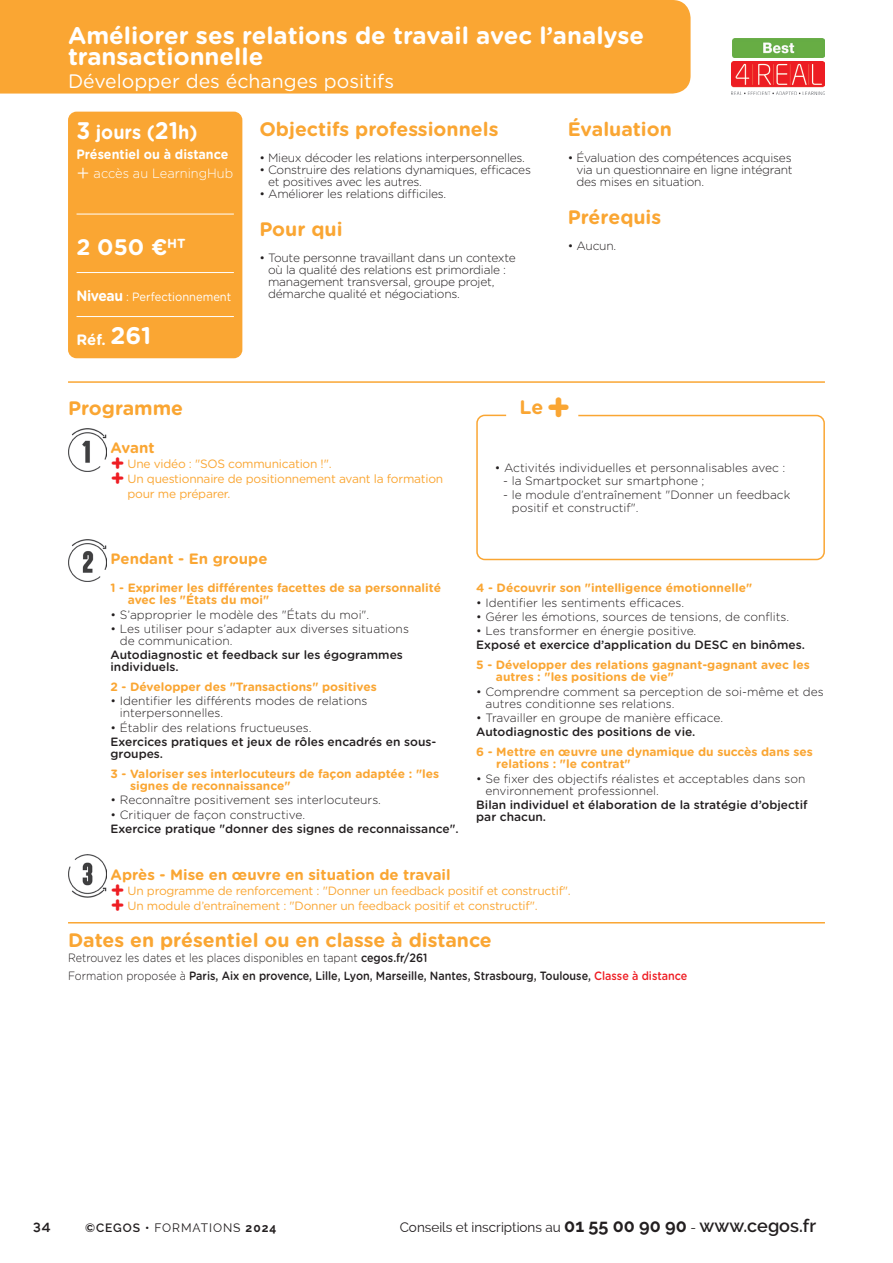
<style>
.page{position:relative;width:893px;height:1263px;background:#fff}
.page>*{position:absolute;margin:0;border:0;box-sizing:border-box;transform-origin:0 0}
.Titre_Notice_Best{font:700 24px/21px "Gotham Rounded";color:#fff}
.Réf_Best{font:700 24px "Gotham Rounded";color:#fff}
.TEXTE_-_encart_info_-_Prix_Best{font:700 22.5px "Gotham Rounded";color:#fff}
.TITRE_Obj_Pour_qui_Eval_Certif_Prérequis{font:700 19.5px "Gotham Rounded";color:#faa633}
.Sous_titre_Notice_Best{font:19.5px "Gotham Rounded";color:#fff}
.TEXTE_-_Encart_info_-_nbr_de_jour_Best{font:700 19.5px "Gotham Rounded";color:#fff;scale:.93 1}
.Titre_Programme_Best{font:700 19.5px "Gotham Rounded";color:#faa633}
.TITRE_Programme_AVANT_PENDANT_APRES_Best{font:700 15px "Gotham Rounded";color:#faa633}
.Réf_Best-2{font:700 15px "Gotham Rounded";color:#fff}
.t1{font:13.5px "Raleway";color:#231f20}
.TEXTE_-_Encart_info_-_Distribution_Best{font:700 13.5px "Gotham Rounded";color:#fff;scale:.93 1}
.TEXTE_-_Encart_info_-_LearningHub_Best{font:300 13.5px "Gotham Rounded";color:#fff;scale:.95 1}
.Folios_G{font:500 13.5px "Ryker";color:#231f20}
.TEXTE_Programme_Best{font:300 12px/12px "Gotham Rounded";color:#231f20}
.TEXTE_Obj_Pour_qui_Eval_Certif_Prérequis{font:300 12px/12px "Gotham Rounded";letter-spacing:-.02em;color:#231f20}
.TitreProgramme_Best{font:700 12px/12px "Gotham Rounded";color:#faa633}
.TEXTE_Programme_Best-2{font:500 12px/12px "Gotham Rounded";color:#231f20}
.t2{font:12px/15px "Gotham Rounded";letter-spacing:-.02em;color:#faa633}
.TEXTE_Pts_forts_Best{font:300 12px/13.5px "Gotham Rounded";color:#231f20}
.Texte_Date_et_villes_Best{font:500 12px "Gotham Rounded";color:#231f20;scale:.9 1}
.Texte_Date_et_villes_Best-2{font:300 12px "Gotham Rounded";color:#231f20;scale:.9 1}
.TEXTE_-_Niveau_Best{font:12px "Gotham Rounded";color:#fff;scale:.93 1}
._2023_Cegos___Formations_page_G{font:12px "Raleway";letter-spacing:.08em;color:#231f20}
.s1{font-size:24px}
.s2{font-size:22.5px}
.s3{font-weight:700;font-size:15px}
.s4{font-size:39px}
.s5{font-weight:700;font-size:22.5px;color:#ee1d23}
.s6{font-weight:500}
.s7{font-weight:300}
.s8{color:#ee1d23}
.s9{font-weight:600}
.s10{font-weight:700}
.s11{font-weight:700;font-size:18px}
.s12{font-weight:600;font-size:18px}
</style>
<div class="page">
<div style="left:68px;top:112px;width:174px;height:246px;background:#faa633;border-radius:9px"></div>
<hr style="left:77px;top:214px;width:157px;height:1px;background:#fff">
<hr style="left:77px;top:272px;width:157px;height:1px;background:#fff">
<hr style="left:77px;top:316px;width:157px;height:1px;background:#fff">
<img style="left:731px;top:62px;width:94px;height:32px">
<div style="left:0;top:0;width:691px;height:94px;background:#faa633"></div>
<hr style="left:68px;top:381px;width:757px;height:2px;background:#faa633">
<div style="left:476px;top:415px;width:349px;height:145px;border:2px solid #faa633;border-radius:8px"></div>
<img style="left:68px;top:429px;width:38px;height:42px">
<img style="left:68px;top:539px;width:38px;height:42px">
<img style="left:68px;top:855px;width:38px;height:42px">
<img style="left:732px;top:38px;width:92px;height:19px">
<hr style="left:68px;top:922px;width:757px;height:1px;background:#faa633">
<p class="Titre_Notice_Best" style="left:68px;top:24px;width:578px">Améliorer ses relations de travail avec l’analyse transactionnelle</p>
<p class="Sous_titre_Notice_Best" style="left:68px;top:68px;width:328px">Développer des échanges positifs</p>
<p class="TEXTE_-_Encart_info_-_nbr_de_jour_Best" style="left:77px;top:118px;width:132px"><span class="s1">3</span> jours (<span class="s1">21</span>h)</p>
<p class="TEXTE_-_Encart_info_-_Distribution_Best" style="left:77px;top:144px;width:165px">Présentiel ou à distance</p>
<p class="TEXTE_-_Encart_info_-_LearningHub_Best" style="left:77px;top:165px;width:167px"><span class="s2">+</span> accès au LearningHub</p>
<p class="TEXTE_-_encart_info_-_Prix_Best" style="left:77px;top:231px;width:111px">2 050 €<sup>HT</sup></p>
<p class="TEXTE_-_Niveau_Best" style="left:77px;top:289px;width:168px"><span class="s3">Niveau</span> : Perfectionnement</p>
<p class="Réf_Best-2" style="left:77px;top:328px;width:31px">Réf.</p>
<p class="Réf_Best" style="left:111px;top:318px;width:42px">261</p>
<p class="Titre_Programme_Best" style="left:68px;top:393px;width:117px">Programme</p>
<p class="TITRE_Obj_Pour_qui_Eval_Certif_Prérequis" style="left:259px;top:115px;width:241px">Objectifs professionnels</p>
<p class="TEXTE_Obj_Pour_qui_Eval_Certif_Prérequis" style="left:259px;top:151px;width:267px">• Mieux décoder les relations interpersonnelles.</p>
<p class="TEXTE_Obj_Pour_qui_Eval_Certif_Prérequis" style="left:268px;top:163px;width:264px;text-indent:-9px">• Construire des relations dynamiques, efficaces et positives avec les autres.</p>
<p class="TEXTE_Obj_Pour_qui_Eval_Certif_Prérequis" style="left:259px;top:187px;width:188px">• Améliorer les relations difficiles.</p>
<p class="TITRE_Obj_Pour_qui_Eval_Certif_Prérequis" style="left:259px;top:215px;width:85px">Pour qui</p>
<p class="TEXTE_Obj_Pour_qui_Eval_Certif_Prérequis" style="left:268px;top:251px;width:249px;text-indent:-9px">• Toute personne travaillant dans un contexte où la qualité des relations est primordiale : management transversal, groupe projet, démarche qualité et négociations.</p>
<p class="TITRE_Obj_Pour_qui_Eval_Certif_Prérequis" style="left:568px;top:115px;width:106px">Évaluation</p>
<p class="TEXTE_Obj_Pour_qui_Eval_Certif_Prérequis" style="left:576px;top:151px;width:218px;text-align:justify;text-indent:-9px">• Évaluation des compétences acquises via un questionnaire en ligne intégrant des mises en situation.</p>
<p class="TITRE_Obj_Pour_qui_Eval_Certif_Prérequis" style="left:568px;top:203px;width:95px">Prérequis</p>
<p class="TEXTE_Obj_Pour_qui_Eval_Certif_Prérequis" style="left:568px;top:239px;width:50px">• Aucun.</p>
<p class="TITRE_Obj_Pour_qui_Eval_Certif_Prérequis" style="left:520px;top:393px;width:53px">Le<span class="s4">+</span></p>
<p class="TITRE_Programme_AVANT_PENDANT_APRES_Best" style="left:111px;top:437px;width:45px">Avant</p>
<p class="t2" style="left:111px;top:456px;width:222px"><span class="s5">+</span> Une vidéo : "SOS communication !".</p>
<p class="t2" style="left:128px;top:471px;width:317px;text-indent:-17px"><span class="s5">+</span> Un questionnaire de positionnement avant la formation pour me préparer.</p>
<p class="TITRE_Programme_AVANT_PENDANT_APRES_Best" style="left:111px;top:547px;width:158px">Pendant - En groupe</p>
<p class="TitreProgramme_Best" style="left:128px;top:582px;width:315px;text-indent:-17px">1 - Exprimer les différentes facettes de sa personnalité avec les "États du moi"</p>
<p class="TEXTE_Programme_Best" style="left:111px;top:608px;width:260px">• S’approprier le modèle des "États du moi".</p>
<p class="TEXTE_Programme_Best" style="left:120px;top:622px;width:291px;text-indent:-9px">• Les utiliser pour s’adapter aux diverses situations de communication.</p>
<p class="TEXTE_Programme_Best-2" style="left:111px;top:648px;width:294px">Autodiagnostic et feedback sur les égogrammes individuels.</p>
<p class="TitreProgramme_Best" style="left:111px;top:681px;width:268px">2 - Développer des "Transactions" positives</p>
<p class="TEXTE_Programme_Best" style="left:120px;top:695px;width:249px;text-indent:-9px">• Identifier les différents modes de relations interpersonnelles.</p>
<p class="TEXTE_Programme_Best" style="left:111px;top:721px;width:203px">• Établir des relations fructueuses.</p>
<p class="TEXTE_Programme_Best-2" style="left:111px;top:735px;width:327px">Exercices pratiques et jeux de rôles encadrés en sous&shy;groupes.</p>
<p class="TitreProgramme_Best" style="left:130px;top:767px;width:311px;text-indent:-20px">3 - Valoriser ses interlocuteurs de façon adaptée : "les signes de reconnaissance"</p>
<p class="TEXTE_Programme_Best" style="left:111px;top:793px;width:272px">• Reconnaître positivement ses interlocuteurs.</p>
<p class="TEXTE_Programme_Best" style="left:111px;top:808px;width:196px">• Critiquer de façon constructive.</p>
<p class="TEXTE_Programme_Best-2" style="left:111px;top:822px;width:350px">Exercice pratique "donner des signes de reconnaissance".</p>
<p class="TEXTE_Pts_forts_Best" style="left:495px;top:460px;width:292px">• Activités individuelles et personnalisables avec :</p>
<p class="TEXTE_Pts_forts_Best" style="left:503px;top:474px;width:203px">- la Smartpocket sur smartphone ;</p>
<p class="TEXTE_Pts_forts_Best" style="left:512px;top:487px;width:280px;text-indent:-8px">- le module d’entraînement "Donner un feedback positif et constructif".</p>
<p class="TitreProgramme_Best" style="left:476px;top:582px;width:277px">4 - Découvrir son "intelligence émotionnelle"</p>
<p class="TEXTE_Programme_Best" style="left:476px;top:596px;width:209px">• Identifier les sentiments efficaces.</p>
<p class="TEXTE_Programme_Best" style="left:476px;top:610px;width:315px">• Gérer les émotions, sources de tensions, de conflits.</p>
<p class="TEXTE_Programme_Best" style="left:476px;top:624px;width:222px">• Les transformer en énergie positive.</p>
<p class="TEXTE_Programme_Best-2" style="left:476px;top:638px;width:330px">Exposé et exercice d’application du DESC en binômes.</p>
<p class="TitreProgramme_Best" style="left:496px;top:659px;width:315px;text-indent:-20px">5 - Développer des relations gagnant-gagnant avec les autres : "les positions de vie"</p>
<p class="TEXTE_Programme_Best" style="left:485px;top:685px;width:340px;text-indent:-9px">• Comprendre comment sa perception de soi-même et des autres conditionne ses relations.</p>
<p class="TEXTE_Programme_Best" style="left:476px;top:711px;width:248px">• Travailler en groupe de manière efficace.</p>
<p class="TEXTE_Programme_Best-2" style="left:476px;top:725px;width:221px">Autodiagnostic des positions de vie.</p>
<p class="TitreProgramme_Best" style="left:496px;top:746px;width:318px;text-indent:-20px">6 - Mettre en œuvre une dynamique du succès dans ses relations : "le contrat"</p>
<p class="TEXTE_Programme_Best" style="left:485px;top:772px;width:321px;text-indent:-9px">• Se fixer des objectifs réalistes et acceptables dans son environnement professionnel.</p>
<p class="TEXTE_Programme_Best-2" style="left:476px;top:798px;width:333px">Bilan individuel et élaboration de la stratégie d’objectif par chacun.</p>
<p class="TITRE_Programme_AVANT_PENDANT_APRES_Best" style="left:111px;top:863px;width:341px">Après - Mise en œuvre en situation de travail</p>
<p class="t2" style="left:111px;top:882px;width:462px"><span class="s5">+</span> Un programme de renforcement : "Donner un feedback positif et constructif".</p>
<p class="t2" style="left:111px;top:897px;width:428px"><span class="s5">+</span> Un module d’entraînement : "Donner un feedback positif et constructif".</p>
<p class="TITRE_Obj_Pour_qui_Eval_Certif_Prérequis" style="left:68px;top:926px;width:425px">Dates en présentiel ou en classe à distance</p>
<p class="Texte_Date_et_villes_Best-2" style="left:68px;top:950px;width:401px">Retrouvez les dates et les places disponibles en tapant <span class="s6">cegos.fr/261</span></p>
<p class="Texte_Date_et_villes_Best" style="left:68px;top:967px;width:690px"><span class="s7">Formation proposée à</span> Paris, Aix en provence, Lille, Lyon, Marseille, Nantes, Strasbourg, Toulouse, <span class="s8">Classe à distance</span></p>
<p class="Folios_G" style="left:33px;top:1219px;width:20px">34</p>
<p class="_2023_Cegos___Formations_page_G" style="left:85px;top:1221px;width:193px"><span class="s9">©CEGOS •</span> FORMATIONS <span class="s10">2024</span></p>
<p class="t1" style="left:400px;top:1219px;width:418px">Conseils et inscriptions au <span class="s11">01 55 00 90 90</span> - <span class="s12">www.cegos.fr</span></p>
</div>
